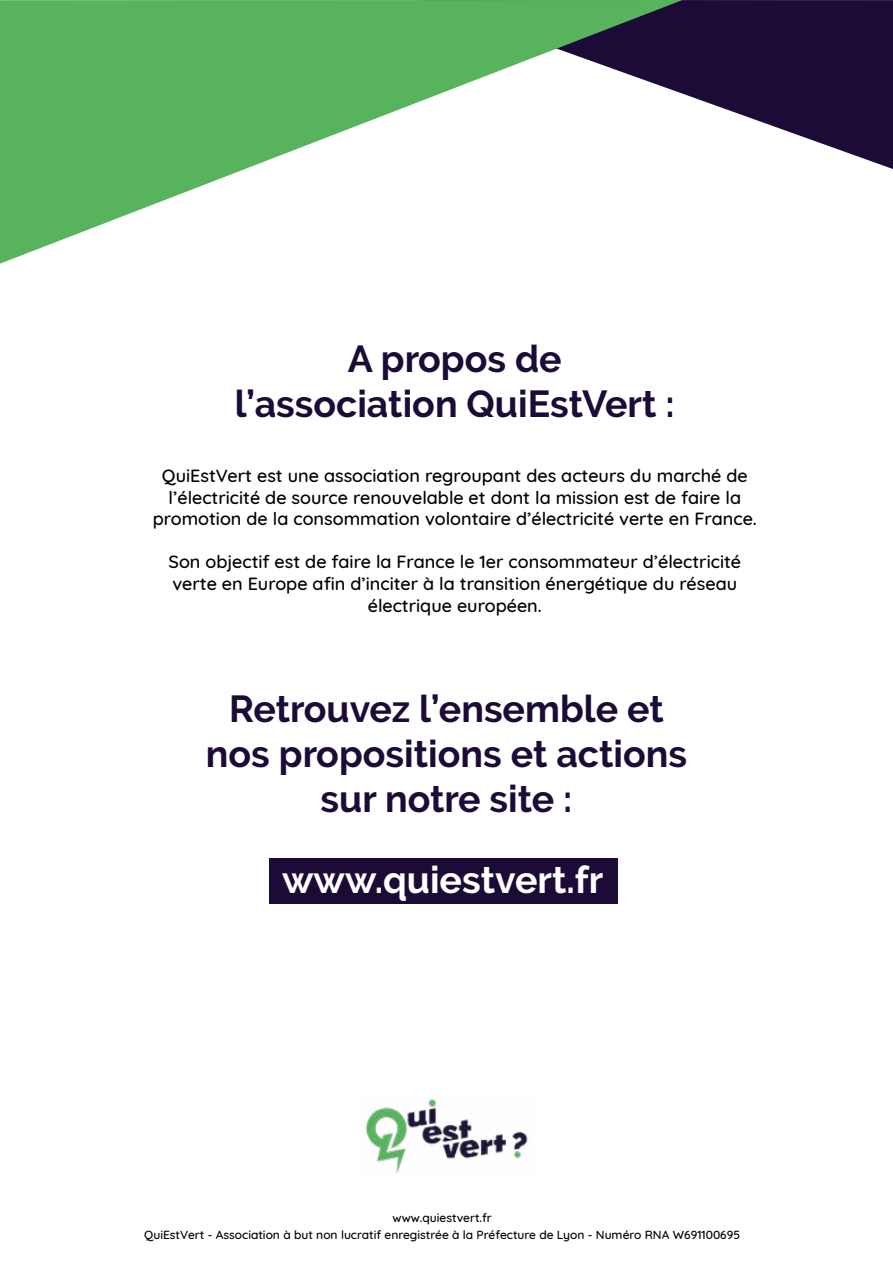
<style>
.page{position:relative;width:893px;height:1263px;background:#fff}
.page>*{position:absolute;margin:0;border:0;box-sizing:border-box;transform-origin:0 0}
.t1{font:700 37.5px/45px "Raleway";color:#1b0b36;text-align:center}
.t2{font:700 37.5px "Raleway";color:#fff}
.t3{font:500 18px/21.6px "Quicksand";color:#000;text-align:center}
.t4{font:500 12px/16.5px "Quicksand";color:#000;text-align:center}
</style>
<div class="page">
<svg style="left:682px;top:0;width:211px;height:169px;fill:#1b0b36"></svg>
<svg style="left:0;top:0;width:682px;height:264px;fill:#58b35d"></svg>
<div style="left:269px;top:858px;width:349px;height:45px;background:#1b0b36"></div>
<img style="left:365px;top:1099px;width:163px;height:75px">
<h1 class="t1" style="left:235px;top:337px;width:441px">A propos de l’association QuiEstVert :</h1>
<p class="t3" style="left:153px;top:463px;width:606px">QuiEstVert est une association regroupant des acteurs du marché de l’électricité de source renouvelable et dont la mission est de faire la promotion de la consommation volontaire d’électricité verte en France.</p>
<p class="t3" style="left:169px;top:550px;width:574px">Son objectif est de faire la France le 1er consommateur d’électricité verte en Europe afin d’inciter à la transition énergétique du réseau électrique européen.</p>
<h1 class="t1" style="left:206px;top:687px;width:483px">Retrouvez l’ensemble et nos propositions et actions sur notre site :</h1>
<h1 class="t2" style="left:282px;top:859px;width:323px">www.quiestvert.fr</h1>
<p class="t4" style="left:144px;top:1208px;width:597px">www.quiestvert.fr<br>QuiEstVert - Association à but non lucratif enregistrée à la Préfecture de Lyon - Numéro RNA W691100695</p>
</div>
